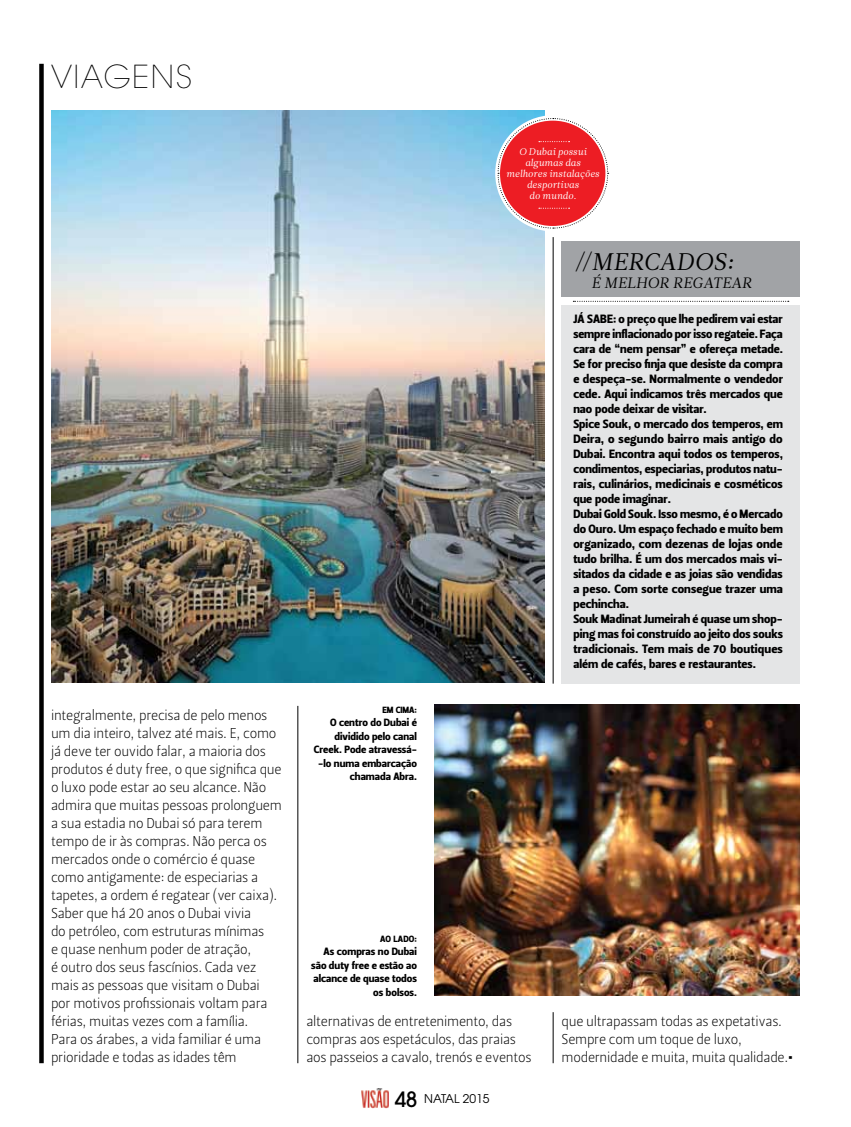
<style>
.page{position:relative;width:851px;height:1127px;background:#fff}
.page>*{position:absolute;margin:0;border:0;box-sizing:border-box;transform-origin:0 0}
.t1{font:200 31.5px "Avant Garde";letter-spacing:.05em;color:#000}
.t2{font:24px "Leitura News Italic 1";letter-spacing:.015em;color:#000}
.t3{font:15px "Leitura News Italic 1";letter-spacing:.015em;color:#000}
.t4{font:14.25px/18px "Leitura Sans Grot 1";letter-spacing:-.02em;color:#000}
.t5{font:12px/15px "Leitura Sans Grot 4";color:#000}
.t6{font:12px "Avant Garde";color:#000}
.t7{font:10.5px/13.5px "Leitura Sans Grot 4";color:#000;text-align:right}
.t8{font:9.6px/10.9px "Leitura News Italic 1";letter-spacing:-.01em;color:#fff;text-align:center}
.t9{font:9px "Leitura Sans Grot 4";letter-spacing:.015em;color:#000}
.s1{font-size:18px}
.s2{font-weight:500;font-size:21px}
</style>
<div class="page">
<img style="left:361px;top:1088px;width:28px;height:21px">
<hr style="left:553px;top:237px;width:1px;height:447px;background:#000">
<div style="left:561px;top:241px;width:238px;height:55px;background:#a1a3a6"></div>
<div style="left:561px;top:305px;width:238px;height:379px;background:#e4e5e6"></div>
<img style="left:434px;top:705px;width:365px;height:291px">
<hr style="left:297px;top:706px;width:1px;height:357px;background:#000">
<div style="left:39px;top:64px;width:5px;height:999px;background:#000"></div>
<hr style="left:553px;top:1012px;width:1px;height:51px;background:#000">
<img style="left:51px;top:111px;width:493px;height:571px">
<svg style="left:573px;top:301px;width:215px;height:1px"></svg>
<svg style="left:497px;top:117px;width:111px;height:112px"></svg>
<h1 class="t1" style="left:51px;top:58px;width:142px">VIAGENS</h1>
<p class="t4" style="left:51px;top:706px;width:232px">integralmente, precisa de pelo menos um dia inteiro, talvez até mais. E, como já deve ter ouvido falar, a maioria dos produtos é duty free, o que significa que o luxo pode estar ao seu alcance. Não admira que muitas pessoas prolonguem a sua estadia no Dubai só para terem tempo de ir às compras. Não perca os mercados onde o comércio é quase como antigamente: de especiarias a tapetes, a ordem é regatear (ver caixa).<br>Saber que há 20 anos o Dubai vivia<br>do petróleo, com estruturas mínimas<br>e quase nenhum poder de atração,<br>é outro dos seus fascínios. Cada vez mais as pessoas que visitam o Dubai por motivos profissionais voltam para férias, muitas vezes com a família.<br>Para os árabes, a vida familiar é uma prioridade e todas as idades têm</p>
<p class="t8" style="left:506px;top:147px;width:95px">O Dubai possui algumas das melhores instalações desportivas<br>do mundo.</p>
<p class="t9" style="left:382px;top:703px;width:19px">EM CIMA</p>
<p class="t9" style="left:414px;top:703px;width:4px">:</p>
<p class="t7" style="left:314px;top:716px;width:105px">O centro do Dubai é dividido pelo canal<br>Creek. Pode atravessá--lo numa embarcação chamada Abra.</p>
<p class="t9" style="left:380px;top:933px;width:38px">ao lado:</p>
<p class="t7" style="left:311px;top:945px;width:107px">As compras no Dubai são duty free e estão ao alcance de quase todos os bolsos.</p>
<h2 class="t2" style="left:573px;top:248px;width:104px">//Mercados</h2>
<h2 class="t2" style="left:726px;top:248px;width:9px">:</h2>
<p class="t3" style="left:591px;top:274px;width:162px">é melhor regatear</p>
<p class="t5" style="left:573px;top:311px;width:211px">Já sabe: o preço que lhe pedirem vai estar sempre inflacionado por isso regateie. Faça cara de “nem pensar” e ofereça metade.<br>Se for preciso finja que desiste da compra e despeça-se. Normalmente o vendedor cede. Aqui indicamos três mercados que nao pode deixar de visitar.<br>Spice Souk, o mercado dos temperos, em Deira, o segundo bairro mais antigo do Dubai. Encontra aqui todos os temperos, condimentos, especiarias, produtos natu&shy;rais, culinários, medicinais e cosméticos que pode imaginar.<br>Dubai Gold Souk. Isso mesmo, é o Mercado do Ouro. Um espaço fechado e muito bem organizado, com dezenas de lojas onde tudo brilha. É um dos mercados mais vi&shy;sitados da cidade e as joias são vendidas a peso. Com sorte consegue trazer uma pechincha.<br>Souk Madinat Jumeirah é quase um shop&shy;ping mas foi construído ao jeito dos souks tradicionais. Tem mais de 70 boutiques além de cafés, bares e restaurantes.</p>
<p class="t4" style="left:306px;top:1012px;width:227px">alternativas de entretenimento, das compras aos espetáculos, das praias aos passeios a cavalo, trenós e eventos</p>
<p class="t4" style="left:561px;top:1012px;width:233px">que ultrapassam todas as expetativas.<br>Sempre com um toque de luxo, modernidade e muita, muita qualidade.<span class="s1">•</span></p>
<p class="t6" style="left:394px;top:1091px;width:96px"><span class="s2">48</span> NATAL 2015</p>
</div>
